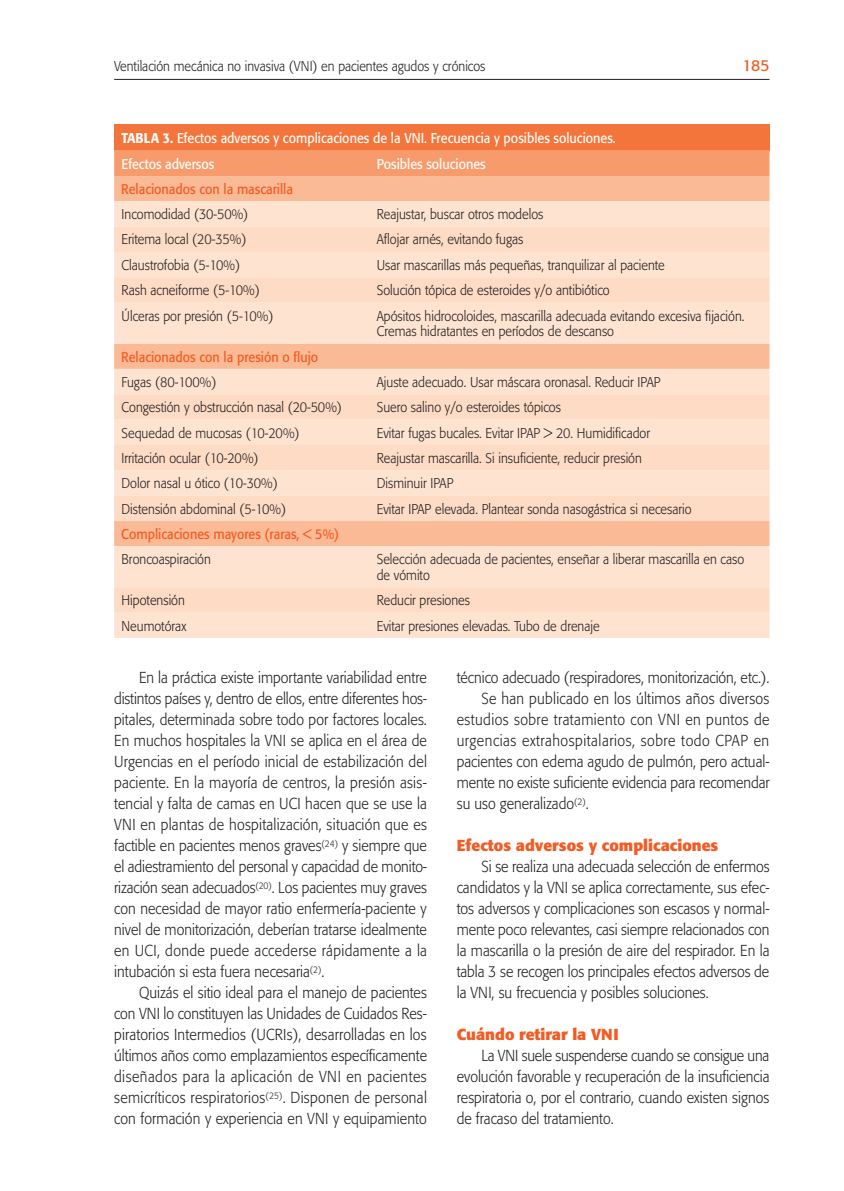
<style>
.page{position:relative;width:844px;height:1191px;background:#fff}
.page>*{position:absolute;margin:0;border:0;box-sizing:border-box;transform-origin:0 0}
.t1{font:300 15.75px/21px "Formata";color:#231f20;text-align:justify;scale:.9 1}
.t2{font:700 15.75px "Formata";color:#f25b22}
.t3{font:300 15.75px "Formata";letter-spacing:.035em;color:#231f20;scale:.9 1}
.t4{font:300 15.75px "Formata";letter-spacing:.03em;color:#231f20;scale:.9 1}
.t5{font:300 15.75px "Formata";letter-spacing:.02em;color:#231f20;scale:.9 1}
.t6{font:15.75px "Formata";color:#f25b22}
.t7{font:300 14px/15.8px "Formata";color:#231f20;scale:.9 1}
.t8{font:14px/25.9px "Formata";color:#fff;scale:.9 1}
.t9{font:14px "Formata";color:#f25b22;scale:.9 1}
.t10{font:500 14px "Formata";color:#fff;scale:.9 1}
.s1{font-weight:500}
</style>
<div class="page">
<hr style="left:114px;top:79px;width:655px;height:1px;background:#231f20">
<div style="left:114px;top:124px;width:655px;height:26px;background:#f3753b"></div>
<div style="left:114px;top:150px;width:655px;height:26px;background:#f89b6c"></div>
<div style="left:114px;top:176px;width:655px;height:25px;background:#faba95"></div>
<div style="left:114px;top:201px;width:655px;height:437px;background:#fee3d1"></div>
<svg style="left:114px;top:226px;width:655px;height:386px;background:#fddac4"></svg>
<p class="t7" style="left:114px;top:58px;width:414px">Ventilación mecánica no invasiva (VNI) en pacientes agudos y crónicos</p>
<p class="t6" style="left:742px;top:56px;width:28px">185</p>
<p class="t8" style="left:122px;top:125px;width:550px;text-indent:41px"><span class="s1">3.</span> Efectos adversos y complicaciones de la VNI. Frecuencia y posibles soluciones.<br>Efectos adversos</p>
<p class="t10" style="left:122px;top:129px;width:17px">Tabla</p>
<p class="t8" style="left:377px;top:151px;width:123px">Posibles soluciones</p>
<p class="t9" style="left:121px;top:181px;width:192px">Relacionados con la mascarilla</p>
<p class="t7" style="left:122px;top:206px;width:142px">Incomodidad (30-50%)</p>
<p class="t7" style="left:377px;top:206px;width:186px">Reajustar, buscar otros modelos</p>
<p class="t7" style="left:122px;top:232px;width:140px">Eritema local (20-35%)</p>
<p class="t7" style="left:377px;top:232px;width:164px">Aflojar arnés, evitando fugas</p>
<p class="t7" style="left:122px;top:257px;width:133px">Claustrofobia (5-10%)</p>
<p class="t7" style="left:377px;top:257px;width:321px">Usar mascarillas más pequeñas, tranquilizar al paciente</p>
<p class="t7" style="left:122px;top:282px;width:155px">Rash acneiforme (5-10%)</p>
<p class="t7" style="left:377px;top:282px;width:260px">Solución tópica de esteroides y/o antibiótico</p>
<p class="t7" style="left:122px;top:308px;width:170px">Úlceras por presión (5-10%)</p>
<p class="t7" style="left:377px;top:308px;width:410px">Apósitos hidrocoloides, mascarilla adecuada evitando excesiva fijación.<br>Cremas hidratantes en períodos de descanso</p>
<p class="t9" style="left:121px;top:348px;width:220px">Relacionados con la presión o flujo</p>
<p class="t7" style="left:122px;top:374px;width:107px">Fugas (80-100%)</p>
<p class="t7" style="left:377px;top:374px;width:317px">Ajuste adecuado. Usar máscara oronasal. Reducir IPAP</p>
<p class="t7" style="left:122px;top:399px;width:246px">Congestión y obstrucción nasal (20-50%)</p>
<p class="t7" style="left:377px;top:399px;width:206px">Suero salino y/o esteroides tópicos</p>
<p class="t7" style="left:122px;top:425px;width:199px">Sequedad de mucosas (10-20%)</p>
<p class="t7" style="left:377px;top:425px;width:305px">Evitar fugas bucales. Evitar IPAP &gt; 20. Humidificador</p>
<p class="t7" style="left:122px;top:450px;width:154px">Irritación ocular (10-20%)</p>
<p class="t7" style="left:377px;top:450px;width:296px">Reajustar mascarilla. Si insuficiente, reducir presión</p>
<p class="t7" style="left:122px;top:475px;width:175px">Dolor nasal u ótico (10-30%)</p>
<p class="t7" style="left:377px;top:475px;width:87px">Disminuir IPAP</p>
<p class="t7" style="left:122px;top:501px;width:184px">Distensión abdominal (5-10%)</p>
<p class="t7" style="left:377px;top:501px;width:351px">Evitar IPAP elevada. Plantear sonda nasogástrica si necesario</p>
<p class="t9" style="left:121px;top:526px;width:244px">Complicaciones mayores (raras, &lt; 5%)</p>
<p class="t7" style="left:122px;top:551px;width:101px">Broncoaspiración</p>
<p class="t7" style="left:377px;top:551px;width:409px">Selección adecuada de pacientes, enseñar a liberar mascarilla en caso de vómito</p>
<p class="t7" style="left:122px;top:592px;width:72px">Hipotensión</p>
<p class="t7" style="left:377px;top:592px;width:105px">Reducir presiones</p>
<p class="t7" style="left:122px;top:618px;width:74px">Neumotórax</p>
<p class="t7" style="left:377px;top:618px;width:249px">Evitar presiones elevadas. Tubo de drenaje</p>
<p class="t1" style="left:114px;top:667px;width:349px;text-indent:25px">En la práctica existe importante variabilidad entre distintos países y, dentro de ellos, entre diferentes hos&shy;pitales, determinada sobre todo por factores locales.<br>En muchos hospitales la VNI se aplica en el área de Urgencias en el período inicial de estabilización del paciente. En la mayoría de centros, la presión asis&shy;tencial y falta de camas en UCI hacen que se use la VNI en plantas de hospitalización, situación que es factible en pacientes menos graves<sup>(24)</sup> y siempre que el adiestramiento del personal y capacidad de monito&shy;rización sean adecuados<sup>(20)</sup>. Los pacientes muy graves con necesidad de mayor ratio enfermería-paciente y nivel de monitorización, deberían tratarse idealmente en UCI, donde puede accederse rápidamente a la intubación si esta fuera necesaria<sup>(2)</sup>.</p>
<p class="t1" style="left:114px;top:982px;width:349px;text-indent:25px">Quizás el sitio ideal para el manejo de pacientes con VNI lo constituyen las Unidades de Cuidados Res&shy;piratorios Intermedios (UCRIs), desarrolladas en los últimos años como emplazamientos específicamente diseñados para la aplicación de VNI en pacientes semicríticos respiratorios<sup>(25)</sup>. Disponen de personal con formación y experiencia en VNI y equipamiento</p>
<p class="t1" style="left:456px;top:667px;width:349px">técnico adecuado (respiradores, monitorización, etc.).</p>
<p class="t5" style="left:481px;top:689px;width:321px">Se han publicado en los últimos años diversos</p>
<p class="t4" style="left:456px;top:710px;width:349px">estudios sobre tratamiento con VNI en puntos de</p>
<p class="t3" style="left:456px;top:731px;width:348px">urgencias extrahospitalarios, sobre todo CPAP en</p>
<p class="t1" style="left:456px;top:751px;width:349px">pacientes con edema agudo de pulmón, pero actual-</p>
<p class="t1" style="left:456px;top:772px;width:349px">mente no existe suficiente evidencia para recomendar</p>
<p class="t1" style="left:456px;top:793px;width:148px">su uso generalizado<sup>(2)</sup>.</p>
<p class="t2" style="left:456px;top:835px;width:263px">Efectos adversos y complicaciones</p>
<p class="t1" style="left:456px;top:856px;width:349px;text-indent:25px">Si se realiza una adecuada selección de enfermos candidatos y la VNI se aplica correctamente, sus efec&shy;tos adversos y complicaciones son escasos y normal&shy;mente poco relevantes, casi siempre relacionados con la mascarilla o la presión de aire del respirador. En la tabla 3 se recogen los principales efectos adversos de la VNI, su frecuencia y posibles soluciones.</p>
<p class="t2" style="left:456px;top:1024px;width:163px">Cuándo retirar la VN I</p>
<p class="t1" style="left:456px;top:1045px;width:349px;text-indent:25px">La VNI suele suspenderse cuando se consigue una evolución favorable y recuperación de la insuficiencia respiratoria o, por el contrario, cuando existen signos de fracaso del tratamiento.</p>
</div>
